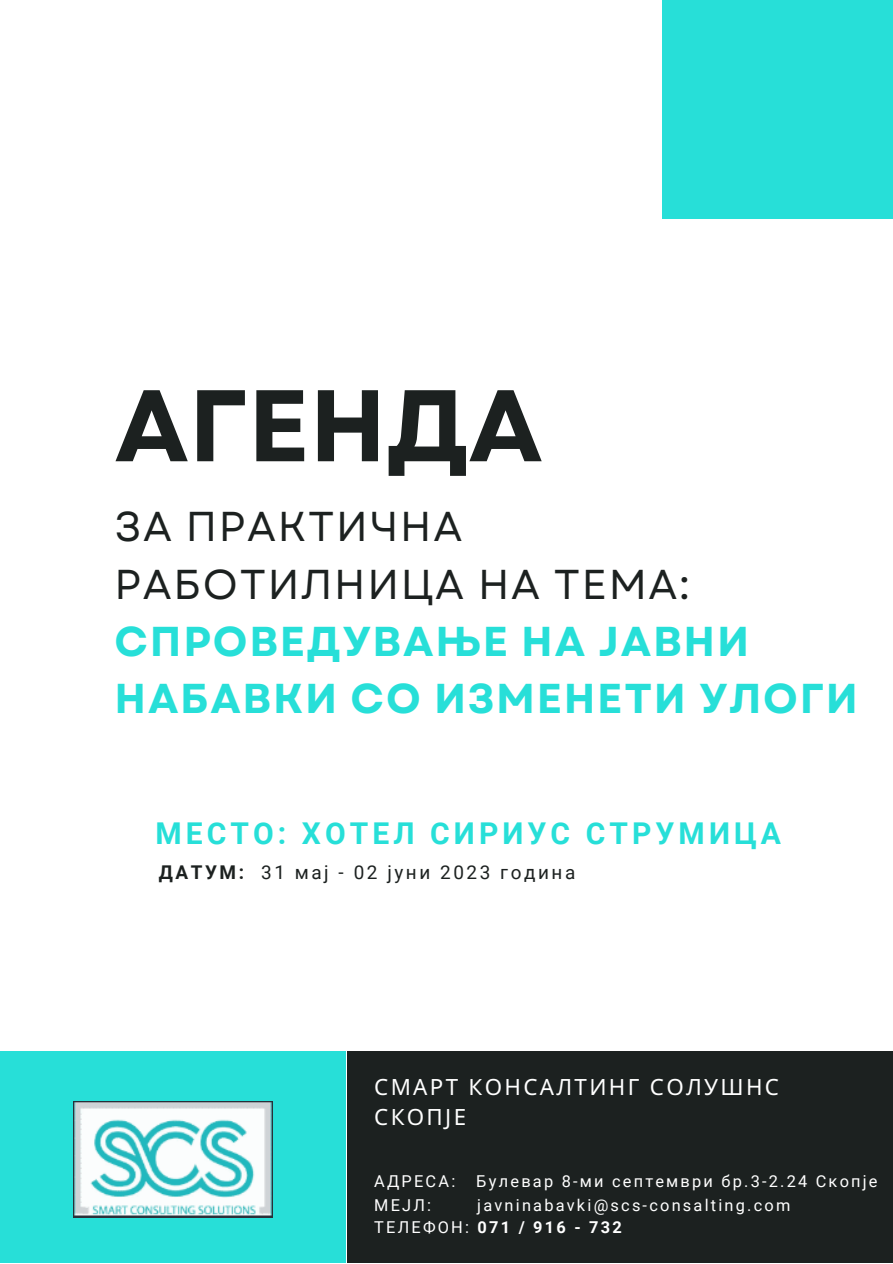
<style>
.page{position:relative;width:893px;height:1264px;background:#fff}
.page>*{position:absolute;margin:0;border:0;box-sizing:border-box;transform-origin:0 0}
.t1{font:700 101.4px "Garet";color:#1c2120}
.t2{font:700 41.7px/57.3px "Garet";letter-spacing:.04em;color:#27dfd8}
.t3{font:41.7px/57.3px "Garet";letter-spacing:.04em;color:#1c2120}
.t4{font:700 30px "Roboto";letter-spacing:.135em;color:#27dfd8}
.t5{font:22.35px/30.3px "Noto Sans";letter-spacing:.105em;color:#fff}
.t6{font:18.9px "Roboto";letter-spacing:.135em;color:#1c2120}
.t7{font:16.35px/22.5px "Roboto";letter-spacing:.135em;color:#fff}
.s1{font-weight:700}
</style>
<div class="page">
<div style="left:0;top:1051px;width:345px;height:211px;background:#27dfd8"></div>
<div style="left:346px;top:1051px;width:546px;height:211px;background:#1c2120"></div>
<div style="left:662px;top:0;width:230px;height:219px;background:#27dfd8"></div>
<img style="left:74px;top:1101px;width:199px;height:116px">
<h1 class="t1" style="left:115px;top:353px;width:429px">АГЕНДА</h1>
<h2 class="t3" style="left:115px;top:498px;width:577px">ЗА ПРАКТИЧНА<br>РАБОТИЛНИЦА НА ТЕМА:</h2>
<h2 class="t2" style="left:115px;top:613px;width:744px">СПРОВЕДУВАЊЕ НА ЈАВНИ<br>НАБАВКИ СО ИЗМЕНЕТИ УЛОГИ</h2>
<h3 class="t4" style="left:155px;top:816px;width:627px">МЕСТО: ХОТЕЛ СИРИУС СТРУМИЦА</h3>
<p class="t6" style="left:159px;top:861px;width:418px"><span class="s1">ДАТУМ:</span> 31 мај - 02 јуни 2023 година</p>
<h3 class="t5" style="left:374px;top:1071px;width:406px">СМАРТ КОНСАЛТИНГ СОЛУШНС<br>СКОПЈЕ</h3>
<p class="t7" style="left:374px;top:1170px;width:83px">АДРЕСА:</p>
<p class="t7" style="left:476px;top:1170px;width:403px">Булевар 8-ми септември бр.3-2.24 Скопје</p>
<p class="t7" style="left:374px;top:1193px;width:417px;text-indent:103px">javninabavki@scs-consalting.com<br>ТЕЛЕФОН: <span class="s1">071 / 916 - 732</span></p>
<p class="t7" style="left:374px;top:1193px;width:58px">МЕЈЛ:</p>
</div>
